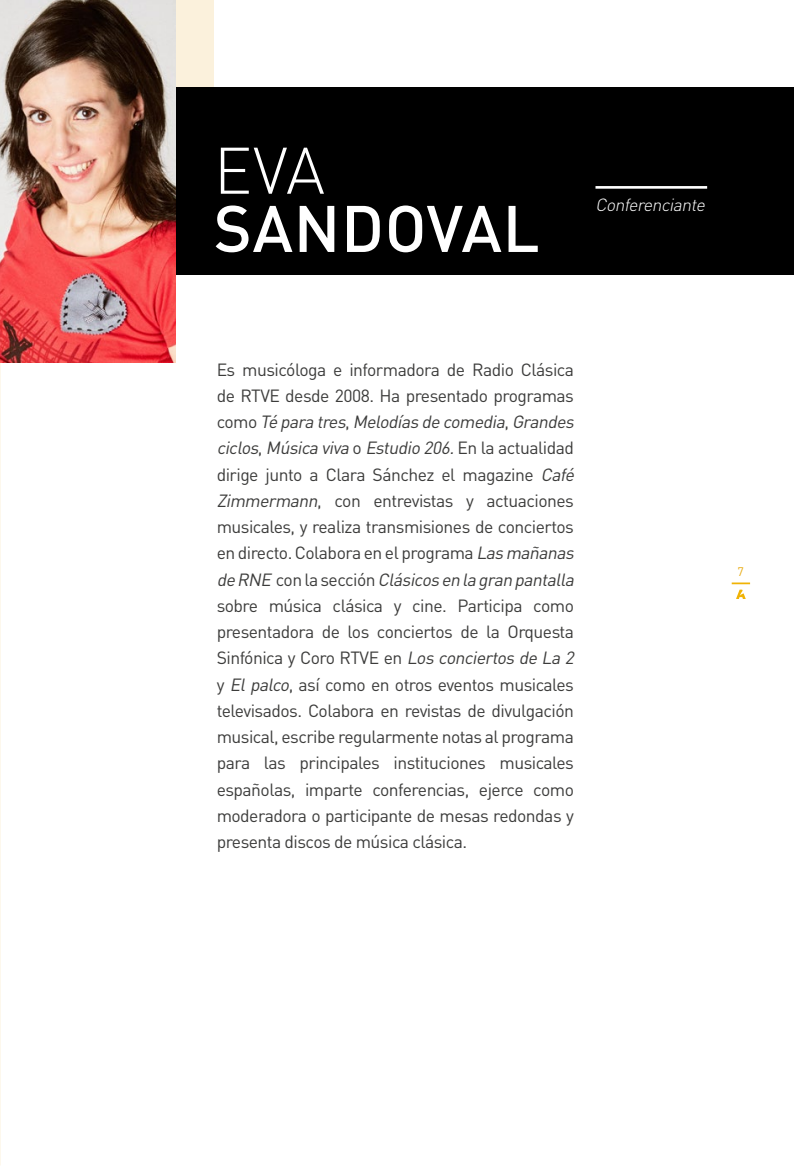
<style>
.page{position:relative;width:794px;height:1166px;background:#fff}
.page>*{position:absolute;margin:0;border:0;box-sizing:border-box;transform-origin:0 0}
.t1{font:500 64.75px "DIN Pro";letter-spacing:.01em;color:#fff}
.t2{font:300 64.75px "DIN Pro";color:#fff}
.t3{font:17.5px/26.2px "DIN Pro";letter-spacing:-.03em;color:#3c3c3b}
.t4{font:italic 300 17.5px "DIN Pro";color:#fff}
.t5{font:12.25px "DIN Pro";color:#e8ab12}
.s1{font-style:italic}
</style>
<div class="page">
<div style="left:0;top:0;width:213px;height:126px;background:#fbf1dc"></div>
<div style="left:0;top:87px;width:794px;height:188px;background:#000"></div>
<img style="left:0;top:362px;width:1px;height:803px">
<hr style="left:595px;top:186px;width:112px;height:3px;background:#fff">
<img style="left:0;top:0;width:175px;height:362px">
<svg style="left:731px;top:582px;width:19px;height:17px"></svg>
<h1 class="t2" style="left:214px;top:126px;width:113px">EVA</h1>
<h1 class="t1" style="left:214px;top:185px;width:327px">SANDOVAL</h1>
<p class="t4" style="left:595px;top:192px;width:115px">Conferenciante</p>
<p class="t3" style="left:217px;top:355px;width:363px">Es musicóloga e informadora de Radio Clásica de RTVE desde 2008. Ha presentado programas c o m o <span class="s1">Té para tres</span>, <span class="s1">Melodíasde comedia</span>, <span class="s1">Grandes ciclos</span>, <span class="s1">Música viva</span> o <span class="s1">Estudio 206.</span>E n l a a c t u a l i d a d dirige junto a Clara Sánchez el magazine <span class="s1">Café Zimmermann</span>, con entrevistas y actuaciones musicales, y realiza transmisiones de conciertos en directo. Colabora en el programa <span class="s1">Lasmañanas de RNE</span> co n la s e cc i ó n <span class="s1">Clásicosen la gran pantalla </span>sobre música clásica y cine. Participa como presentadora de los conciertos de la Orquesta Sinfónica y Coro RTVE en <span class="s1">Losconciertosde La 2 </span>y <span class="s1">El palco</span>, así como en otros eventos musicales televisados. Colabora en revistas de divulgación musical, escribe regularmente notas al programa para las principales instituciones musicales españolas, imparte conferencias, ejerce como moderadora o participante de mesas redondas y presenta discos de música clásica.</p>
<p class="t5" style="left:737px;top:563px;width:8px">7</p>
</div>
